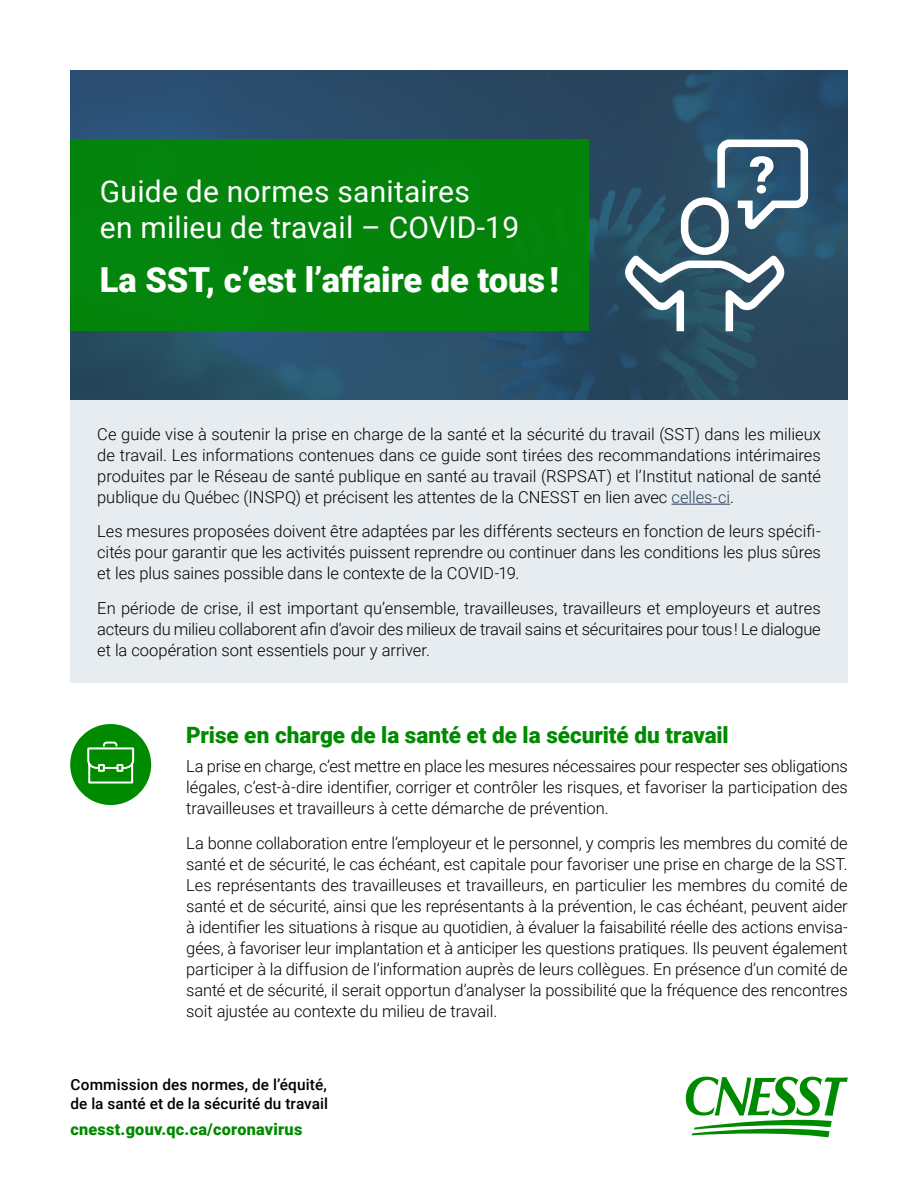
<style>
.page{position:relative;width:918px;height:1188px;background:#fff}
.page>*{position:absolute;margin:0;border:0;box-sizing:border-box;transform-origin:0 0}
.Titre__H1{font:900 34.5px "Roboto";color:#fff}
.Surtitre__H1{font:30px/36px "Roboto";letter-spacing:.01em;color:#fff}
.Sous-titre__H2{font:900 22.5px "Roboto";color:#008a00}
.Texte_courant__P{font:300 16.5px/21px "Roboto";letter-spacing:-.005em;color:#000;text-align:justify}
.t1{font:900 16.2px "Roboto";letter-spacing:.015em;color:#008a00}
.t2{font:500 15.3px "Roboto";letter-spacing:.01em;color:#000}
.s1{color:#2b425e}
</style>
<div class="page">
<img style="left:70px;top:70px;width:778px;height:331px">
<div style="left:70px;top:140px;width:519px;height:191px;background:#04840b"></div>
<div style="left:70px;top:401px;width:778px;height:282px;background:#e6ecef"></div>
<hr style="left:672px;top:504px;width:58px;height:1px;background:#2b425e">
<div style="left:70px;top:724px;width:81px;height:81px;background:#008a00;border-radius:50%"></div>
<svg style="left:87px;top:741px;width:48px;height:43px"></svg>
<svg style="left:686px;top:1077px;width:162px;height:60px"></svg>
<svg style="left:625px;top:136px;width:187px;height:203px"></svg>
<h1 class="Surtitre__H1" style="left:100px;top:172px;width:421px">Guide de normes sanitaires<br>en milieu de travail – COVID-19</h1>
<h1 class="Titre__H1" style="left:100px;top:255px;width:461px">La SST, c’est l’affaire de tous !</h1>
<p class="Texte_courant__P" style="left:97px;top:423px;width:725px">Ce guide vise à soutenir la prise en charge de la santé et la sécurité du travail (SST) dans les milieux de travail. Les informations contenues dans ce guide sont tirées des recommandations intérimaires produites par le Réseau de santé publique en santé au travail (RSPSAT) et l’Institut national de santé publique du Québec (INSPQ) et précisent les attentes de la CNESST en lien avec <span class="s1">celles-ci</span>.</p>
<p class="Texte_courant__P" style="left:97px;top:520px;width:725px">Les mesures proposées doivent être adaptées par les différents secteurs en fonction de leurs spécifi&shy;cités pour garantir que les activités puissent reprendre ou continuer dans les conditions les plus sûres et les plus saines possible dans le contexte de la COVID-19.</p>
<p class="Texte_courant__P" style="left:97px;top:597px;width:725px">En période de crise, il est important qu’ensemble, travailleuses, travailleurs et employeurs et autres acteurs du milieu collaborent afin d’avoir des milieux de travail sains et sécuritaires pour tous ! Le dialogue et la coopération sont essentiels pour y arriver.</p>
<h2 class="Sous-titre__H2" style="left:186px;top:719px;width:544px">Prise en charge de la santé et de la sécurité du travail</h2>
<p class="Texte_courant__P" style="left:186px;top:755px;width:663px">La prise en charge, c’est mettre en place les mesures nécessaires pour respecter ses obligations légales, c’est-à-dire identifier, corriger et contrôler les risques, et favoriser la participation des travailleuses et travailleurs à cette démarche de prévention.</p>
<p class="Texte_courant__P" style="left:186px;top:832px;width:663px">La bonne collaboration entre l’employeur et le personnel, y compris les membres du comité de santé et de sécurité, le cas échéant, est capitale pour favoriser une prise en charge de la SST.<br>Les représentants des travailleuses et travailleurs, en particulier les membres du comité de santé et de sécurité, ainsi que les représentants à la prévention, le cas échéant, peuvent aider à identifier les situations à risque au quotidien, à évaluer la faisabilité réelle des actions envisa&shy;gées, à favoriser leur implantation et à anticiper les questions pratiques. Ils peuvent également participer à la diffusion de l’information auprès de leurs collègues. En présence d’un comité de santé et de sécurité, il serait opportun d’analyser la possibilité que la fréquence des rencontres soit ajustée au contexte du milieu de travail.</p>
<p class="t2" style="left:70px;top:1073px;width:258px">Commission des normes, de l’équité,</p>
<p class="t2" style="left:70px;top:1093px;width:259px">de la santé et de la sécurité du travail</p>
<p class="t1" style="left:70px;top:1117px;width:233px">cnesst.gouv.qc.ca/coronavirus</p>
</div>
